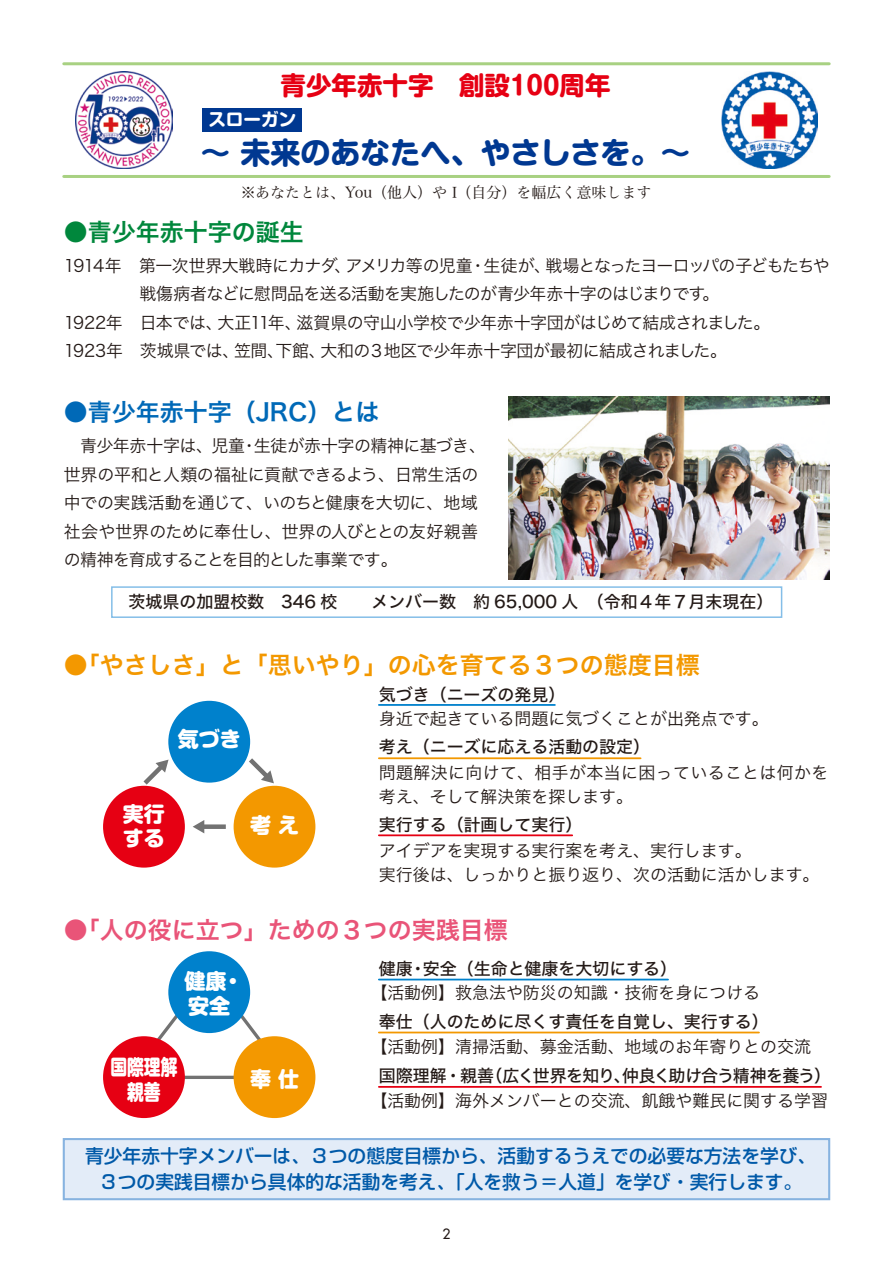
<style>
.page{position:relative;width:893px;height:1263px;background:#fff}
.page>*{position:absolute;margin:0;border:0;box-sizing:border-box;transform-origin:0 0}
.t1{font:700 30px "Shin M Go Pro";color:#003891}
.t2{font:700 25.5px "Shin M Go Pro";color:#e60013}
.t3{font:24px "Hira Kaku Pro W6";color:#f39800}
.t4{font:24px "Hira Kaku Pro W6";color:#e95478}
.t5{font:24px "Hira Kaku Pro W6";color:#0069b7}
.t6{font:24px "Hira Kaku Pro W6";color:#00873c}
.t7{font:800 21px/24px "Shin M Go Pro";color:#fff}
.t8{font:800 21px/25.5px "Shin M Go Pro";color:#fff;text-align:center;scale:.8 1}
.t9{font:500 18.75px/25.5px "Soft Go Std";color:#0059a8;text-align:center}
.t10{font:700 17.55px "Shin M Go Pro";color:#fff}
.t11{font:16.95px/24px "Hira Kaku Pro W3";letter-spacing:-.01em;color:#231916}
.t12{font:16.95px/28.5px "Hira Kaku Pro W3";letter-spacing:-.03em;color:#231916}
.t13{font:16.95px/24.8px "Hira Kaku Pro W3";letter-spacing:.02em;color:#231916}
.t14{font:16.95px/25.5px "Hiragino Sans W5";letter-spacing:-.04em;color:#231916;text-align:center}
.t15{font:16.95px "Hira Kaku Pro W3";letter-spacing:-.05em;color:#231916}
.t16{font:16.95px "Hiragino Sans W5";color:#231916}
.t17{font:16.95px "Hira Kaku Pro W3";letter-spacing:-.04em;color:#231916}
.t18{font:15px "Hira Min Pro W3";color:#231916}
.t19{font:13.8px "Futura";color:#231916}
.s1{font-family:"Hiragino Sans W5"}
.s2{font-family:"Hira Kaku Pro W3"}
</style>
<div class="page">
<svg style="left:129px;top:969px;width:165px;height:112px"></svg>
<div style="left:64px;top:1139px;width:765px;height:60px;background:#e3ecf8"></div>
<div style="left:63px;top:1138px;width:767px;height:62px;border:2px solid #87b3e0"></div>
<div style="left:202px;top:108px;width:100px;height:23px;background:#003891"></div>
<img style="left:75px;top:72px;width:97px;height:97px">
<img style="left:721px;top:72px;width:97px;height:96px">
<div style="left:168px;top:701px;width:82px;height:82px;background:#0081cc;border-radius:50%"></div>
<div style="left:234px;top:786px;width:81px;height:82px;background:#f39800;border-radius:50%"></div>
<div style="left:103px;top:786px;width:82px;height:82px;background:#e60013;border-radius:50%"></div>
<svg style="left:139px;top:760px;width:30px;height:29px"></svg>
<svg style="left:244px;top:753px;width:30px;height:30px"></svg>
<div style="left:202px;top:824px;width:24px;height:5px;background:#727272"></div>
<svg style="left:193px;top:820px;width:11px;height:13px"></svg>
<hr style="left:379px;top:704px;width:176px;height:2px;background:#0081cc">
<hr style="left:379px;top:834px;width:193px;height:2px;background:#e60013">
<hr style="left:379px;top:757px;width:262px;height:2px;background:#f39800">
<div style="left:168px;top:951px;width:82px;height:82px;background:#0081cc;border-radius:50%"></div>
<div style="left:234px;top:1036px;width:81px;height:82px;background:#f39800;border-radius:50%"></div>
<div style="left:103px;top:1036px;width:82px;height:82px;background:#e60013;border-radius:50%"></div>
<hr style="left:379px;top:979px;width:289px;height:1px;background:#0081cc">
<hr style="left:379px;top:1086px;width:442px;height:2px;background:#e60013">
<hr style="left:379px;top:1031px;width:380px;height:2px;background:#f39800">
<hr style="left:64px;top:62px;width:765px;height:3px;background:#a8d182">
<hr style="left:64px;top:175px;width:765px;height:3px;background:#a8d182">
<div style="left:111px;top:586px;width:671px;height:32px;border:2px solid #84bee8"></div>
<img style="left:509px;top:396px;width:320px;height:184px">
<p class="t2" style="left:281px;top:64px;width:332px">青少年赤十字　創設100周年</p>
<p class="t10" style="left:208px;top:105px;width:90px">スローガン</p>
<p class="t1" style="left:201px;top:128px;width:491px">～未来のあなたへ、やさしさを。～</p>
<p class="t18" style="left:241px;top:179px;width:412px">※あなたとは、You（他人）やＩ（自分）を幅広く意味します</p>
<p class="t6" style="left:64px;top:210px;width:242px">●青少年赤十字の誕生</p>
<p class="t15" style="left:64px;top:250px;width:767px">1914年　第一次世界大戦時にカナダ、アメリカ等の児童・生徒が、戦場となったヨーロッパの子どもたちや</p>
<p class="t17" style="left:139px;top:279px;width:598px">戦傷病者などに慰問品を送る活動を実施したのが青少年赤十字のはじまりです。　</p>
<p class="t11" style="left:64px;top:309px;width:708px">1922年　日本では、大正11年、滋賀県の守山小学校で少年赤十字団がはじめて結成されました。</p>
<p class="t11" style="left:64px;top:338px;width:665px">1923年　茨城県では、笠間、下館、大和の３地区で少年赤十字団が最初に結成されました。</p>
<p class="t5" style="left:64px;top:390px;width:317px">●青少年赤十字（JRC）とは</p>
<p class="t12" style="left:64px;top:430px;width:424px;text-indent:16px">青少年赤十字は、児童・生徒が赤十字の精神に基づき、世界の平和と人類の福祉に貢献できるよう、日常生活の中での実践活動を通じて、いのちと健康を大切に、地域社会や世界のために奉仕し、世界の人びととの友好親善の精神を育成することを目的とした事業です。</p>
<p class="t16" style="left:129px;top:587px;width:646px">茨城県の加盟校数　346 校　　メンバー数　約 65,000 人　（令和４年７月末現在）</p>
<p class="t3" style="left:64px;top:643px;width:637px">●「やさしさ」と「思いやり」の心を育てる３つの態度目標</p>
<p class="t7" style="left:178px;top:725px;width:64px">気づき</p>
<p class="t7" style="left:123px;top:800px;width:43px">実行する</p>
<p class="t7" style="left:250px;top:810px;width:50px">考え</p>
<p class="t11" style="left:379px;top:681px;width:391px"><span class="s1">気づき（ニーズの発見）<br></span>身近で起きている問題に気づくことが出発点です。</p>
<p class="t13" style="left:379px;top:733px;width:451px"><span class="s1">考え（ニーズに応える活動の設定）<br></span>問題解決に向けて、相手が本当に困っていることは何かを考え、そして解決策を探します。</p>
<p class="t11" style="left:379px;top:811px;width:442px;line-height:24.8px"><span class="s1">実行する（計画して実行）<br></span>アイデアを実現する実行案を考え、実行します。<br>実行後は、しっかりと振り返り、次の活動に活かします。</p>
<p class="t4" style="left:64px;top:908px;width:445px">●「人の役に立つ」ための３つの実践目標</p>
<p class="t7" style="left:185px;top:965px;width:60px;line-height:25.5px">健康・安全</p>
<p class="t8" style="left:110px;top:1051px;width:85px">国際理解親善</p>
<p class="t7" style="left:250px;top:1064px;width:50px">奉仕</p>
<p class="t11" style="left:370px;top:955px;width:391px;text-indent:8px"><span class="s1">健康・安全（生命と健康を大切にする）<br></span>【活動例】救急法や防災の知識・技術を身につける</p>
<p class="t11" style="left:370px;top:1007px;width:442px;line-height:25.5px;text-indent:8px"><span class="s1">奉仕（人のために尽くす責任を自覚し、実行する）<br></span>【活動例】清掃活動、募金活動、地域のお年寄りとの交流</p>
<p class="t14" style="left:370px;top:1061px;width:462px">国際理解・親善（広く世界を知り、仲良く助け合う精神を養う）<span class="s2">【活動例】海外メンバーとの交流、飢餓や難民に関する学習</span></p>
<p class="t9" style="left:85px;top:1142px;width:733px">青少年赤十字メンバーは、３つの態度目標から、活動するうえでの必要な方法を学び、<br>３つの実践目標から具体的な活動を考え、「人を救う＝人道」を学び・実行します。</p>
<p class="t19" style="left:442px;top:1225px;width:9px">2</p>
</div>
